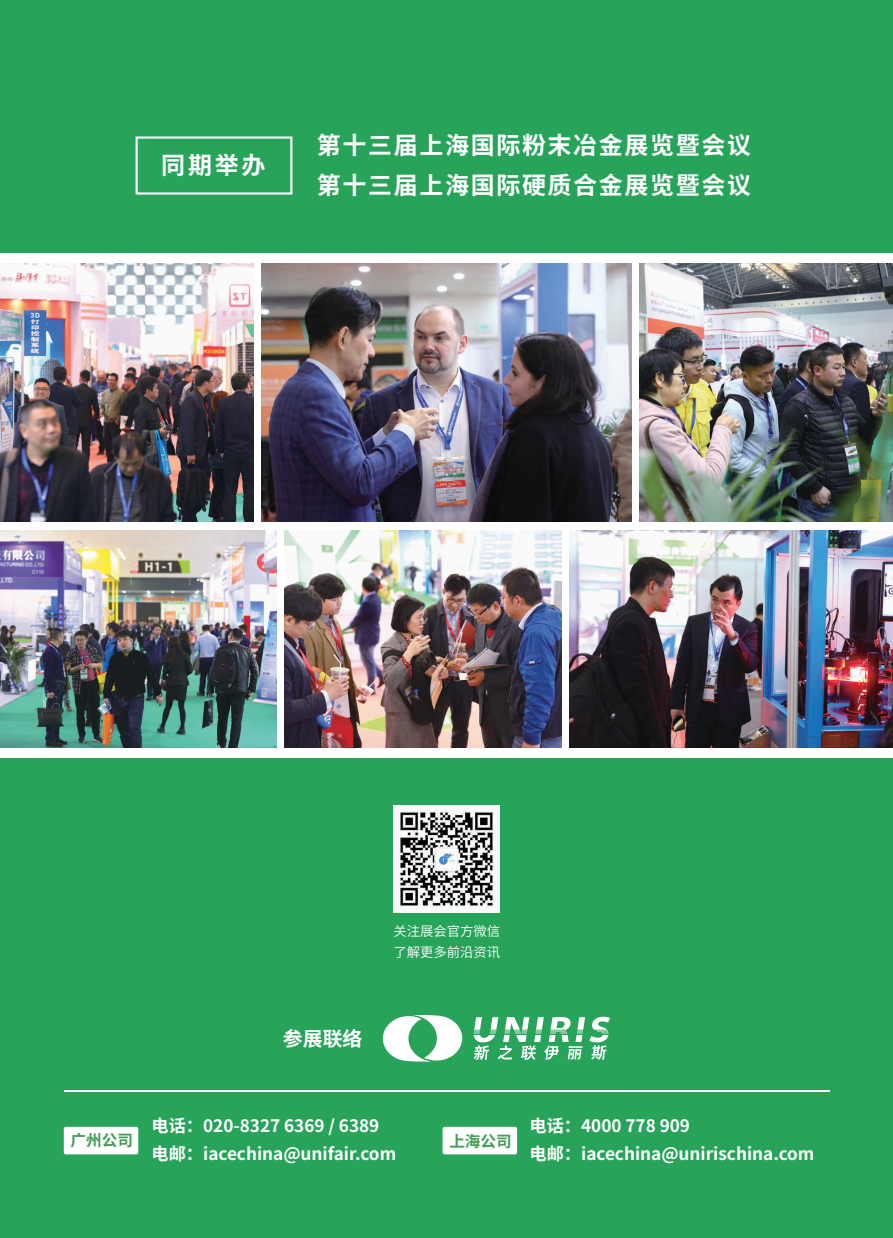
<style>
.page{position:relative;width:893px;height:1238px;background:#fff}
.page>*{position:absolute;margin:0;border:0;box-sizing:border-box;transform-origin:0 0}
.t1{font:700 24px/39.9px "Source Han Sans CN";letter-spacing:.07em;color:#fff}
.t2{font:700 19.95px "Source Han Sans CN";color:#fff}
.t3{font:700 17.1px/28.5px "Source Han Sans CN";color:#fff}
.t4{font:700 15.6px "Source Han Sans CN";color:#449c57}
.t5{font:13.35px/21.1px "Source Han Sans CN";color:#fff}
</style>
<div class="page">
<div style="left:0;top:0;width:893px;height:1237px;background:#27a45a"></div>
<div style="left:136px;top:136px;width:156px;height:58px;border:2px solid #fff"></div>
<svg style="left:383px;top:1015px;width:79px;height:46px"></svg>
<svg style="left:474px;top:1016px;width:136px;height:43px"></svg>
<hr style="left:64px;top:1090px;width:765px;height:1px;background:#fff">
<img style="left:393px;top:805px;width:107px;height:107px">
<div style="left:443px;top:1126px;width:74px;height:28px;background:#fff;border-radius:2px"></div>
<div style="left:64px;top:1126px;width:74px;height:28px;background:#fff;border-radius:2px"></div>
<div style="left:0;top:253px;width:893px;height:505px;background:#fff"></div>
<img style="left:262px;top:264px;width:369px;height:258px">
<img style="left:0;top:530px;width:276px;height:217px">
<img style="left:640px;top:264px;width:253px;height:258px">
<img style="left:0;top:264px;width:253px;height:258px">
<img style="left:285px;top:530px;width:276px;height:217px">
<img style="left:570px;top:530px;width:323px;height:217px">
<h1 class="t1" style="left:161px;top:145px;width:106px">同期举办</h1>
<h1 class="t1" style="left:317px;top:125px;width:436px">第十三届上海国际粉末冶金展览暨会议第十三届上海国际硬质合金展览暨会议</h1>
<p class="t5" style="left:393px;top:920px;width:108px">关注展会官方微信了解更多前沿资讯</p>
<p class="t2" style="left:283px;top:1028px;width:81px">参展联络</p>
<p class="t4" style="left:71px;top:1132px;width:64px">广州公司</p>
<p class="t3" style="left:152px;top:1111px;width:246px">电话：020-8327 6369 / 6389电邮：iacechina@unifair.com</p>
<p class="t4" style="left:449px;top:1132px;width:64px">上海公司</p>
<p class="t3" style="left:530px;top:1111px;width:286px">电话：4000 778 909<br>电邮：iacechina@unirischina.com</p>
</div>
